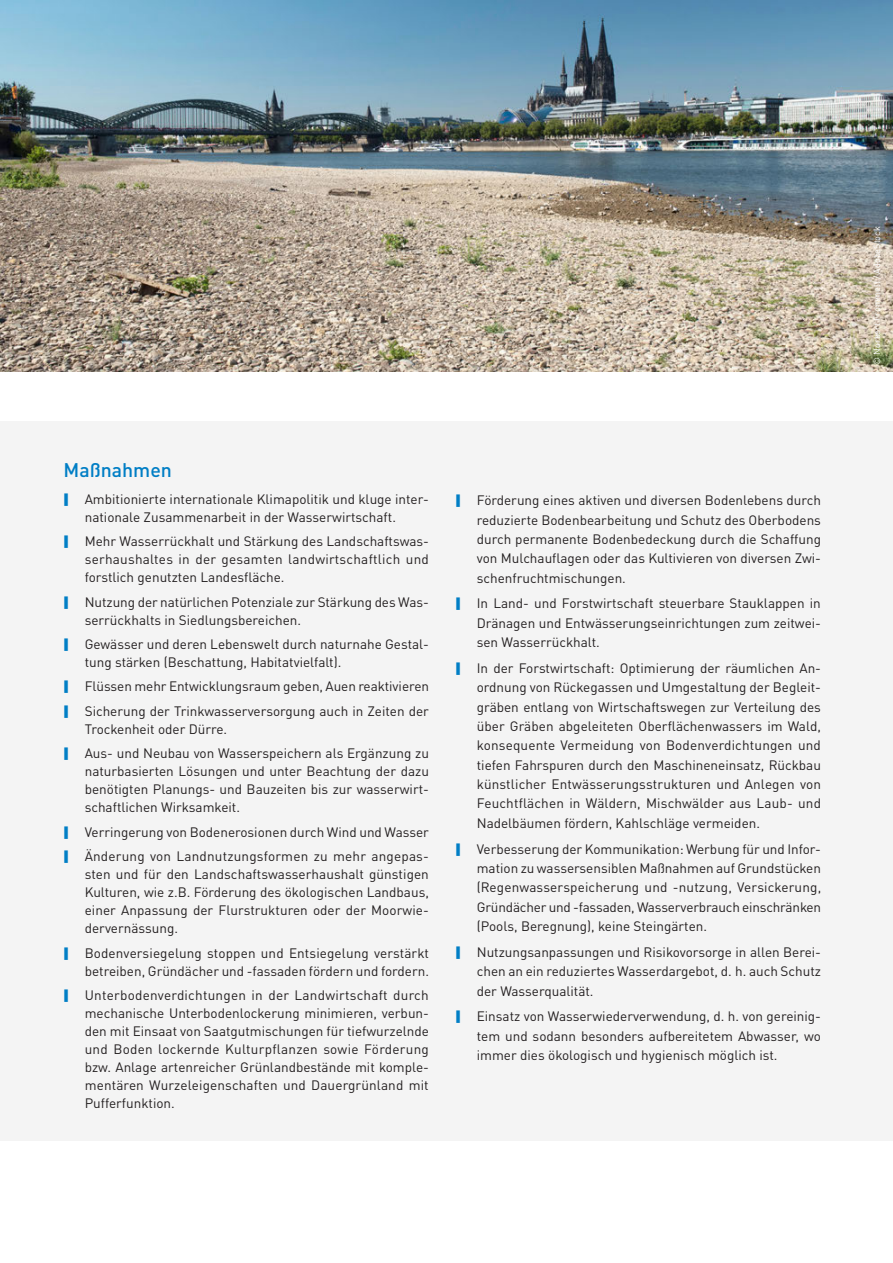
<style>
.page{position:relative;width:893px;height:1263px;background:#fff}
.page>*{position:absolute;margin:0;border:0;box-sizing:border-box;transform-origin:0 0}
.blaueÜberschrift{font:500 19.5px "DINOT";color:#007ec5}
.t1{font:13.5px/19.4px "DINOT";color:#231f20;text-align:justify}
.Bildquelle{font:9px "DINOT";color:#fff}
</style>
<div class="page">
<div style="left:0;top:421px;width:892px;height:720px;background:#f4f4f4"></div>
<img style="left:0;top:0;width:892px;height:372px">
<p class="blaueÜberschrift" style="left:63px;top:455px;width:110px">Maßnahmen</p>
<p class="t1" style="left:85px;top:489px;width:345px;line-height:18px">Ambitionierte internationale Klimapolitik und kluge inter&shy;nationale Zusammenarbeit in der Wasserwirtschaft.</p>
<p class="t1" style="left:85px;top:531px;width:345px;line-height:18px">Mehr Wasserrückhalt und Stärkung des Landschaftswas&shy;serhaushaltes in der gesamten landwirtschaftlich und forstlich genutzten Landesfläche.</p>
<p class="t1" style="left:85px;top:591px;width:345px;line-height:18px">Nutzung der natürlichen Potenziale zur Stärkung des Was&shy;serrückhalts in Siedlungsbereichen.</p>
<p class="t1" style="left:85px;top:634px;width:345px;line-height:18px">Gewässer und deren Lebenswelt durch naturnahe Gestal&shy;tung stärken (Beschattung, Habitatvielfalt).</p>
<p class="t1" style="left:85px;top:676px;width:345px">Flüssen mehr Entwicklungsraum geben, Auen reaktivieren</p>
<p class="t1" style="left:85px;top:701px;width:345px;line-height:18px">Sicherung der Trinkwasserversorgung auch in Zeiten der<br>Trockenheit oder Dürre.</p>
<p class="t1" style="left:85px;top:743px;width:345px;line-height:18px">Aus- und Neubau von Wasserspeichern als Ergänzung zu naturbasierten Lösungen und unter Beachtung der dazu benötigten Planungs- und Bauzeiten bis zur wasserwirt&shy;schaftlichen Wirksamkeit.</p>
<p class="t1" style="left:85px;top:821px;width:345px">Verringerung von Bodenerosionen durch Wind und Wasser</p>
<p class="t1" style="left:85px;top:846px;width:345px;line-height:18px">Änderung von Landnutzungsformen zu mehr angepas&shy;sten und für den Landschaftswasserhaushalt günstigen Kulturen, wie z.B. Förderung des ökologischen Landbaus, einer Anpassung der Flurstrukturen oder der Moorwie&shy;dervernässung.</p>
<p class="t1" style="left:85px;top:942px;width:346px;line-height:18px">Bodenversiegelung stoppen und Entsiegelung verstärkt betreiben, Gründächer und -fassaden fördern und fordern.</p>
<p class="t1" style="left:85px;top:984px;width:345px;line-height:18px">Unterbodenverdichtungen in der Landwirtschaft durch mechanische Unterbodenlockerung minimieren, verbun&shy;den mit Einsaat von Saatgutmischungen für tiefwurzelnde und Boden lockernde Kulturpflanzen sowie Förderung bzw. Anlage artenreicher Grünlandbestände mit komple&shy;mentären Wurzeleigenschaften und Dauergrünland mit Pufferfunktion.</p>
<p class="t1" style="left:476px;top:489px;width:345px">Förderung eines aktiven und diversen Bodenlebens durch reduzierte Bodenbearbeitung und Schutz des Oberbodens durch permanente Bodenbedeckung durch die Schaffung von Mulchauflagen oder das Kultivieren von diversen Zwi&shy;schenfruchtmischungen.</p>
<p class="t1" style="left:476px;top:593px;width:345px">In Land- und Forstwirtschaft steuerbare Stauklappen in Dränagen und Entwässerungseinrichtungen zum zeitwei&shy;sen Wasserrückhalt.</p>
<p class="t1" style="left:476px;top:657px;width:345px">In der Forstwirtschaft: Optimierung der räumlichen An&shy;ordnung von Rückegassen und Umgestaltung der Begleit&shy;gräben entlang von Wirtschaftswegen zur Verteilung des über Gräben abgeleiteten Oberflächenwassers im Wald, konsequente Vermeidung von Bodenverdichtungen und tiefen Fahrspuren durch den Maschineneinsatz, Rückbau künstlicher Entwässerungsstrukturen und Anlegen von Feuchtflächen in Wäldern, Mischwälder aus Laub- und Nadelbäumen fördern, Kahlschläge vermeiden.</p>
<p class="t1" style="left:476px;top:838px;width:346px">Verbesserung der Kommunikation: Werbung für und Infor&shy;mation zu wassersensiblen Maßnahmen auf Grundstücken (Regenwasserspeicherung und -nutzung, Versickerung, Gründächer und -fassaden, Wasserverbrauch einschränken (Pools, Beregnung), keine Steingärten.</p>
<p class="t1" style="left:476px;top:941px;width:345px">Nutzungsanpassungen und Risikovorsorge in allen Berei&shy;chen an ein reduziertes Wasserdargebot, d. h. auch Schutz der Wasserqualität.</p>
<p class="t1" style="left:476px;top:1005px;width:345px">Einsatz von Wasserwiederverwendung, d. h. von gereinig&shy;tem und sodann besonders aufbereitetem Abwasser, wo immer dies ökologisch und hygienisch möglich ist.</p>
<p class="Bildquelle" style="left:869px;top:364px;width:140px;rotate:-90deg">© Norbert Frommelt / AdobeStock</p>
</div>
